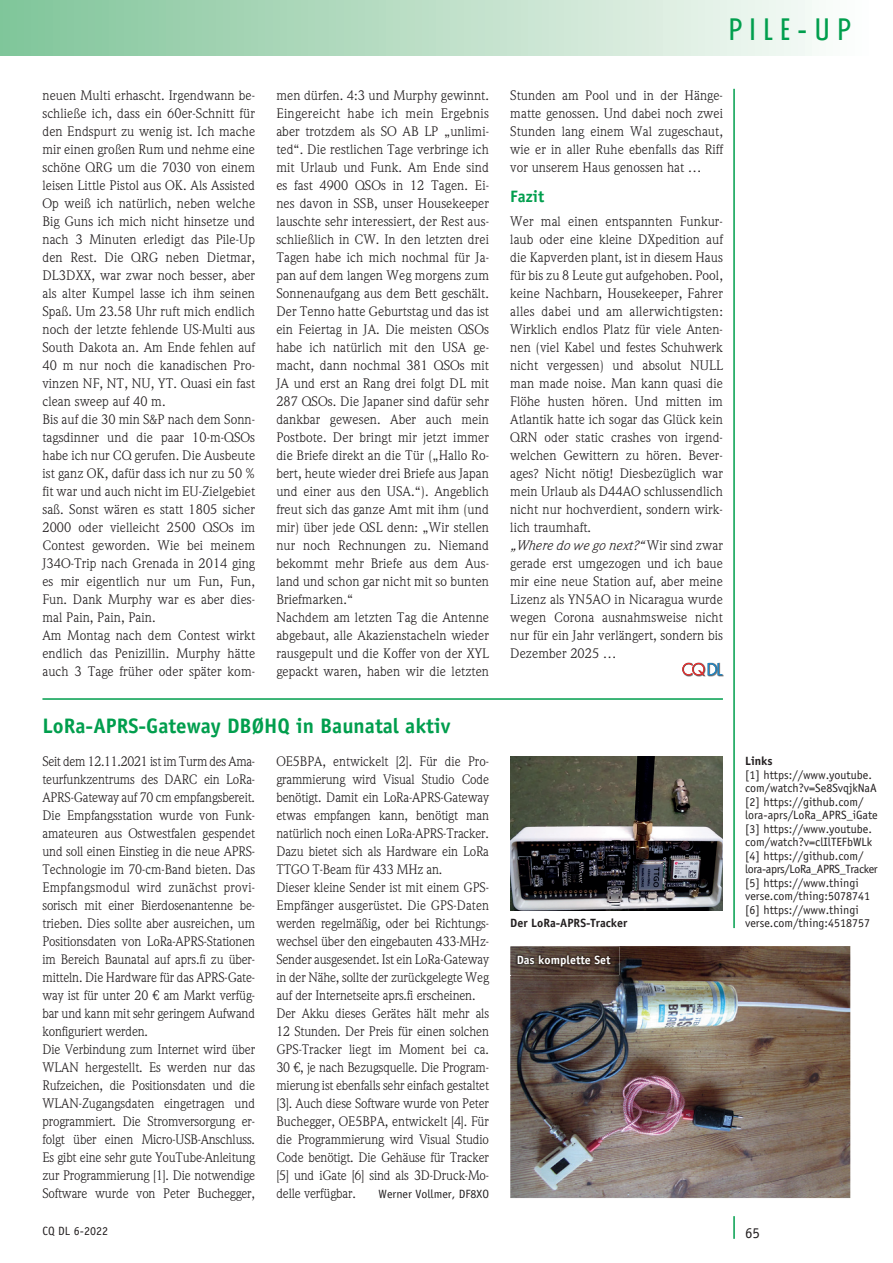
<style>
.page{position:relative;width:893px;height:1263px;background:#fff}
.page>*{position:absolute;margin:0;border:0;box-sizing:border-box;transform-origin:0 0}
.t1{font:condensed 30px "Limerick";letter-spacing:.26em;color:#009e4d}
.t2{font:700 21px "Officina Sans";color:#009e4d}
.t3{font:700 16.5px "Officina Sans";color:#009e4d}
.t4{font:15px "Officina Sans";color:#231f20}
.t5{font:13.5px/18px "Weidemann";letter-spacing:.005em;color:#231f20}
.t6{font:12px/13.5px "Officina Sans";color:#231f20}
.t7{font:700 12px "Officina Sans";color:#231f20}
.t8{font:700 12px "Officina Sans";color:#fff}
.s1{font-style:italic}
</style>
<div class="page">
<div style="left:0;top:0;width:893px;height:55px;background:linear-gradient(to right,#80c498,#fffefd)"></div>
<hr style="left:733px;top:1216px;width:2px;height:23px;background:#009e4d">
<svg style="left:682px;top:663px;width:40px;height:13px"></svg>
<hr style="left:42px;top:698px;width:681px;height:2px;background:#009e4d">
<img style="left:510px;top:756px;width:213px;height:154px">
<img style="left:510px;top:946px;width:340px;height:252px">
<hr style="left:733px;top:89px;width:2px;height:839px;background:#009e4d">
<img style="left:510px;top:946px;width:109px;height:29px">
<img style="left:515px;top:952px;width:98px;height:17px">
<h1 class="t1" style="left:729px;top:12px;width:123px">PILE-UP</h1>
<p class="t5" style="left:42px;top:86px;width:214px">neuen Multi erhascht. Irgendwann be&shy;schließe ich, dass ein 60er-Schnitt für den Endspurt zu wenig ist. Ich mache mir einen großen Rum und nehme eine schöne QRG um die 7030 von einem leisen Little Pistol aus OK. Als Assisted Op weiß ich natürlich, neben welche Big Guns ich mich nicht hinsetze und nach 3 Minuten erledigt das Pile-Up den Rest. Die QRG neben Dietmar, DL3DXX, war zwar noch besser, aber als alter Kumpel lasse ich ihm seinen Spaß. Um 23.58 Uhr ruft mich endlich noch der letzte fehlende US-Multi aus South Dakota an. Am Ende fehlen auf 40 m nur noch die kanadischen Pro&shy;vinzen NF, NT, NU, YT. Quasi ein fast clean sweep auf 40 m.<br>Bis auf die 30 min S&amp;P nach dem Sonn&shy;tagsdinner und die paar 10-m-QSOs habe ich nur CQ gerufen. Die Ausbeute ist ganz OK, dafür dass ich nur zu 50 % fit war und auch nicht im EU-Zielgebiet saß. Sonst wären es statt 1805 sicher 2000 oder vielleicht 2500 QSOs im Contest geworden. Wie bei meinem J34O-Trip nach Grenada in 2014 ging es mir eigentlich nur um Fun, Fun, Fun. Dank Murphy war es aber dies&shy;mal Pain, Pain, Pain.<br>Am Montag nach dem Contest wirkt endlich das Penizillin. Murphy hätte auch 3 Tage früher oder später kom-</p>
<p class="t5" style="left:276px;top:86px;width:214px">men dürfen. 4:3 und Murphy gewinnt.<br>Eingereicht habe ich mein Ergebnis aber trotzdem als SO AB LP „unlimi&shy;ted“. Die restlichen Tage verbringe ich mit Urlaub und Funk. Am Ende sind es fast 4900 QSOs in 12 Tagen. Ei&shy;nes davon in SSB, unser Housekeeper lauschte sehr interessiert, der Rest aus&shy;schließlich in CW. In den letzten drei Tagen habe ich mich nochmal für Ja&shy;pan auf dem langen Weg morgens zum Sonnenaufgang aus dem Bett geschält.<br>Der Tenno hatte Geburtstag und das ist ein Feiertag in JA. Die meisten QSOs habe ich natürlich mit den USA ge&shy;macht, dann nochmal 381 QSOs mit JA und erst an Rang drei folgt DL mit 287 QSOs. Die Japaner sind dafür sehr dankbar gewesen. Aber auch mein Postbote. Der bringt mir jetzt immer die Briefe direkt an die Tür („Hallo Ro&shy;bert, heute wieder drei Briefe aus Japan und einer aus den USA.“). Angeblich freut sich das ganze Amt mit ihm (und mir) über jede QSL denn: „Wir stellen nur noch Rechnungen zu. Niemand bekommt mehr Briefe aus dem Aus&shy;land und schon gar nicht mit so bunten Briefmarken.“<br>Nachdem am letzten Tag die Antenne abgebaut, alle Akazienstacheln wieder rausgepult und die Koffer von der XYL gepackt waren, haben wir die letzten</p>
<p class="t5" style="left:510px;top:86px;width:214px;text-align:justify">Stunden am Pool und in der Hänge&shy;matte genossen. Und dabei noch zwei Stunden lang einem Wal zugeschaut, wie er in aller Ruhe ebenfalls das Riff vor unserem Haus genossen hat …</p>
<p class="t3" style="left:510px;top:186px;width:35px">Fazit</p>
<p class="t5" style="left:510px;top:212px;width:214px">Wer mal einen entspannten Funkur&shy;laub oder eine kleine DXpedition auf die Kapverden plant, ist in diesem Haus für bis zu 8 Leute gut aufgehoben. Pool, keine Nachbarn, Housekeeper, Fahrer alles dabei und am allerwichtigsten:<br>Wirklich endlos Platz für viele Anten&shy;nen (viel Kabel und festes Schuhwerk nicht vergessen) und absolut NULL man made noise. Man kann quasi die Flöhe husten hören. Und mitten im Atlantik hatte ich sogar das Glück kein QRN oder static crashes von irgend&shy;welchen Gewittern zu hören. Bever&shy;ages? Nicht nötig! Diesbezüglich war mein Urlaub als D44AO schlussendlich nicht nur hochverdient, sondern wirk&shy;lich traumhaft.<br><span class="s1">„Where do we go next?“</span> Wir sind zwar gerade erst umgezogen und ich baue mir eine neue Station auf, aber meine Lizenz als YN5AO in Nicaragua wurde wegen Corona ausnahmsweise nicht nur für ein Jahr verlängert, sondern bis Dezember 2025 …</p>
<h2 class="t2" style="left:42px;top:712px;width:409px">LoRa-APRS-Gateway DBØHQ in Baunatal aktiv</h2>
<p class="t5" style="left:42px;top:752px;width:214px">Seit dem 12.11.2021 ist im Turm des Ama&shy;teurfunkzentrums des DARC ein LoRa-APRS-Gateway auf 70 cm empfangsbereit.<br>Die Empfangsstation wurde von Funk&shy;amateuren aus Ostwestfalen gespendet und soll einen Einstieg in die neue APRS-Technologie im 70-cm-Band bieten. Das Empfangsmodul wird zunächst provi&shy;sorisch mit einer Bierdosenantenne be&shy;trieben. Dies sollte aber ausreichen, um Positionsdaten von LoRa-APRS-Stationen im Bereich Baunatal auf aprs.fi zu über&shy;mitteln. Die Hardware für das APRS-Gate&shy;way ist für unter 20 € am Markt verfüg&shy;bar und kann mit sehr geringem Aufwand konfiguriert werden.<br>Die Verbindung zum Internet wird über WLAN hergestellt. Es werden nur das Rufzeichen, die Positionsdaten und die WLAN-Zugangsdaten eingetragen und programmiert. Die Stromversorgung er&shy;folgt über einen Micro-USB-Anschluss.<br>Es gibt eine sehr gute YouTube-Anleitung zur Programmierung [1]. Die notwendige Software wurde von Peter Buchegger,</p>
<p class="t5" style="left:276px;top:752px;width:214px">OE5BPA, entwickelt [2]. Für die Pro&shy;grammierung wird Visual Studio Code benötigt. Damit ein LoRa-APRS-Gateway etwas empfangen kann, benötigt man natürlich noch einen LoRa-APRS-Tracker.<br>Dazu bietet sich als Hardware ein LoRa TTGO T-Beam für 433 MHz an.<br>Dieser kleine Sender ist mit einem GPS-Empfänger ausgerüstet. Die GPS-Daten werden regelmäßig, oder bei Richtungs&shy;wechsel über den eingebauten 433-MHz-Sender ausgesendet. Ist ein LoRa-Gateway in der Nähe, sollte der zurückgelegte Weg auf der Internetseite aprs.fi erscheinen.<br>Der Akku dieses Gerätes hält mehr als 12 Stunden. Der Preis für einen solchen GPS-Tracker liegt im Moment bei ca.<br>30 €, je nach Bezugsquelle. Die Program&shy;mierung ist ebenfalls sehr einfach gestaltet [3]. Auch diese Software wurde von Peter Buchegger, OE5BPA, entwickelt [4]. Für die Programmierung wird Visual Studio Code benötigt. Die Gehäuse für Tracker [5] und iGate [6] sind als 3D-Druck-Mo&shy;delle verfügbar.</p>
<p class="t6" style="left:378px;top:1187px;width:112px">Werner Vollmer, DF8XO</p>
<p class="t7" style="left:510px;top:915px;width:119px">Der LoRa-APRS-Tracker</p>
<p class="t8" style="left:517px;top:952px;width:95px">Das komplette Set</p>
<p class="t7" style="left:745px;top:754px;width:29px">Links</p>
<p class="t6" style="left:745px;top:768px;width:134px">[1] https://www.youtube. com/watch?v=Se8SvqjkNaA [2] https://github.com/ lora-aprs/LoRa_APRS_iGate [3] https://www.youtube. com/watch?v=clIlTEFbWLk [4] https://github.com/ lora-aprs/LoRa_APRS_Tracker [5] https://www.thingi verse.com/thing:5078741 [6] https://www.thingi verse.com/thing:4518757</p>
<p class="t6" style="left:42px;top:1224px;width:67px">CQ DL 6-2022</p>
<p class="t4" style="left:745px;top:1223px;width:16px">65</p>
</div>
